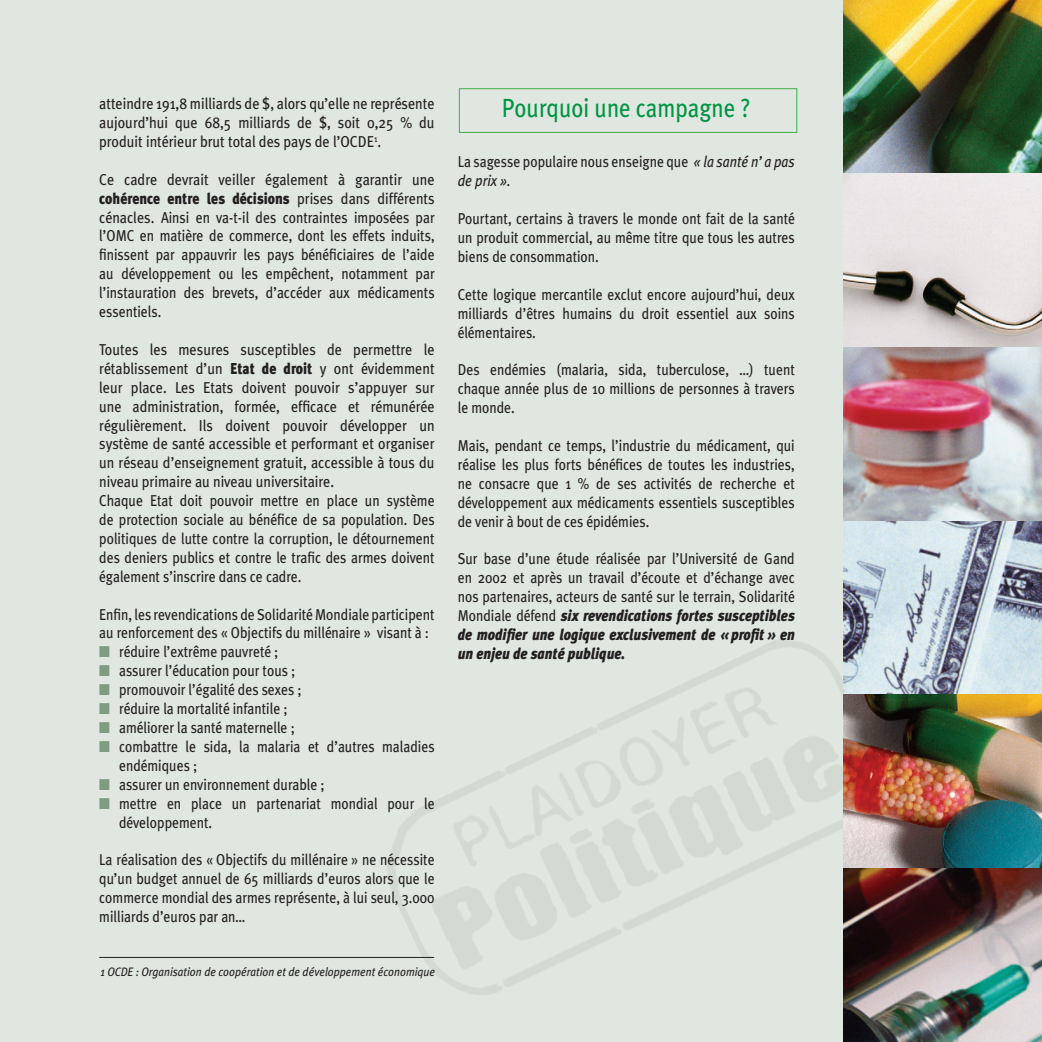
<style>
.page{position:relative;width:1042px;height:1042px;background:#fff}
.page>*{position:absolute;margin:0;border:0;box-sizing:border-box;transform-origin:0 0}
.t1{font:26.25px "Meta Plus";color:#009543;scale:.87 1}
.t2{font:15.75px/18.9px "Meta Plus";color:#231f20;text-align:justify;scale:.87 1}
.t3{font:15.75px/18.9px "Meta Plus";color:#231f20;text-align:justify;scale:.9 1}
.t4{font:italic 12.25px "Meta Plus";color:#231f20;scale:.9 1}
.s1{font-weight:900}
.s2{color:#7f9c83}
.s3{font-style:italic}
.s4{font-weight:900;font-style:italic}
</style>
<div class="page">
<div style="left:0;top:0;width:848px;height:1042px;background:#e0e6e0"></div>
<img style="left:843px;top:0;width:199px;height:174px">
<svg style="left:843px;top:174px;width:199px;height:173px;background:#d6d1d0"></svg>
<img style="left:843px;top:347px;width:199px;height:174px">
<img style="left:843px;top:521px;width:199px;height:173px">
<img style="left:843px;top:694px;width:199px;height:174px">
<img style="left:843px;top:868px;width:199px;height:174px">
<div style="left:459px;top:88px;width:338px;height:45px;border:1px solid #40ae49"></div>
<hr style="left:99px;top:957px;width:335px;height:1px;background:#231f20">
<p class="t3" style="left:99px;top:95px;width:374px">atteindre 191,8 milliards de $, alors qu’elle ne représente aujourd’hui que 68,5 milliards de $, soit 0,25 % du produit intérieur brut total des pays de l’OCDE<sup>1</sup>.</p>
<p class="t3" style="left:99px;top:171px;width:374px">Ce cadre devrait veiller également à garantir une <span class="s1">cohérence entre les décisions</span> prises dans différents cénacles. Ainsi en va-t-il des contraintes imposées par l’OMC en matière de commerce, dont les effets induits, finissent par appauvrir les pays bénéficiaires de l’aide au développement ou les empêchent, notamment par l’instauration des brevets, d’accéder aux médicaments essentiels.</p>
<p class="t3" style="left:99px;top:341px;width:374px;text-align:left">Toutes les mesures susceptibles de permettre le rétablissement d’un <span class="s1">Etat de droit</span> y ont évidemment leur place. Les Etats doivent pouvoir s’appuyer sur une administration, formée, efficace et rémunérée régulièrement. Ils doivent pouvoir développer un système de santé accessible et performant et organiser un réseau d’enseignement gratuit, accessible à tous du niveau primaire au niveau universitaire.<br>Chaque Etat doit pouvoir mettre en place un système de protection sociale au bénéfice de sa population. Des politiques de lutte contre la corruption, le détournement des deniers publics et contre le trafic des armes doivent également s’inscrire dans ce cadre.</p>
<p class="t2" style="left:99px;top:606px;width:387px">Enfin, les revendications de Solidarité Mondiale participent au renforcement des « Objectifs du millénaire » visant à :</p>
<p class="t2" style="left:99px;top:643px;width:207px"><span class="s2">■</span> réduire l’extrême pauvreté ;</p>
<p class="t2" style="left:99px;top:662px;width:227px"><span class="s2">■</span> assurer l’éducation pour tous ;</p>
<p class="t2" style="left:99px;top:681px;width:234px"><span class="s2">■</span> promouvoir l’égalité des sexes ;</p>
<p class="t2" style="left:99px;top:700px;width:218px"><span class="s2">■</span> réduire la mortalité infantile ;</p>
<p class="t2" style="left:99px;top:719px;width:226px"><span class="s2">■</span> améliorer la santé maternelle ;</p>
<p class="t2" style="left:119px;top:738px;width:364px;text-indent:-20px"><span class="s2">■</span> combattre le sida, la malaria et d’autres maladies endémiques ;</p>
<p class="t2" style="left:99px;top:776px;width:261px"><span class="s2">■</span> assurer un environnement durable ;</p>
<p class="t2" style="left:119px;top:795px;width:364px;text-indent:-20px"><span class="s2">■</span> mettre en place un partenariat mondial pour le développement.</p>
<p class="t2" style="left:99px;top:851px;width:387px">La réalisation des « Objectifs du millénaire » ne nécessite qu’un budget annuel de 65 milliards d’euros alors que le commerce mondial des armes représente, à lui seul, 3.000 milliards d’euros par an…</p>
<p class="t4" style="left:100px;top:967px;width:373px">1 OCDE : Organisation de coopération et de développement économique</p>
<h1 class="t1" style="left:502px;top:98px;width:287px">Pourquoi une campagne ?</h1>
<p class="t2" style="left:458px;top:154px;width:389px">La sagesse populaire nous enseigne que <span class="s3">« la santé n’a pas de prix ».</span></p>
<p class="t2" style="left:458px;top:210px;width:389px">Pourtant, certains à travers le monde ont fait de la santé un produit commercial, au même titre que tous les autres biens de consommation.</p>
<p class="t2" style="left:458px;top:286px;width:389px">Cette logique mercantile exclut encore aujourd’hui, deux milliards d’êtres humains du droit essentiel aux soins élémentaires.</p>
<p class="t2" style="left:458px;top:361px;width:389px">Des endémies (malaria, sida, tuberculose, …) tuent chaque année plus de 10 millions de personnes à travers le monde.</p>
<p class="t2" style="left:458px;top:437px;width:389px">Mais, pendant ce temps, l’industrie du médicament, qui réalise les plus forts bénéfices de toutes les industries, ne consacre que 1 % de ses activités de recherche et développement aux médicaments essentiels susceptibles de venir à bout de ces épidémies.</p>
<p class="t2" style="left:458px;top:550px;width:389px">Sur base d’une étude réalisée par l’Université de Gand en 2002 et après un travail d’écoute et d’échange avec nos partenaires, acteurs de santé sur le terrain, Solidarité Mondiale défend <span class="s4">six revendications fortes susceptibles de modifier une logique exclusivement de « profit » en un enjeu de santé publique.</span></p>
</div>
